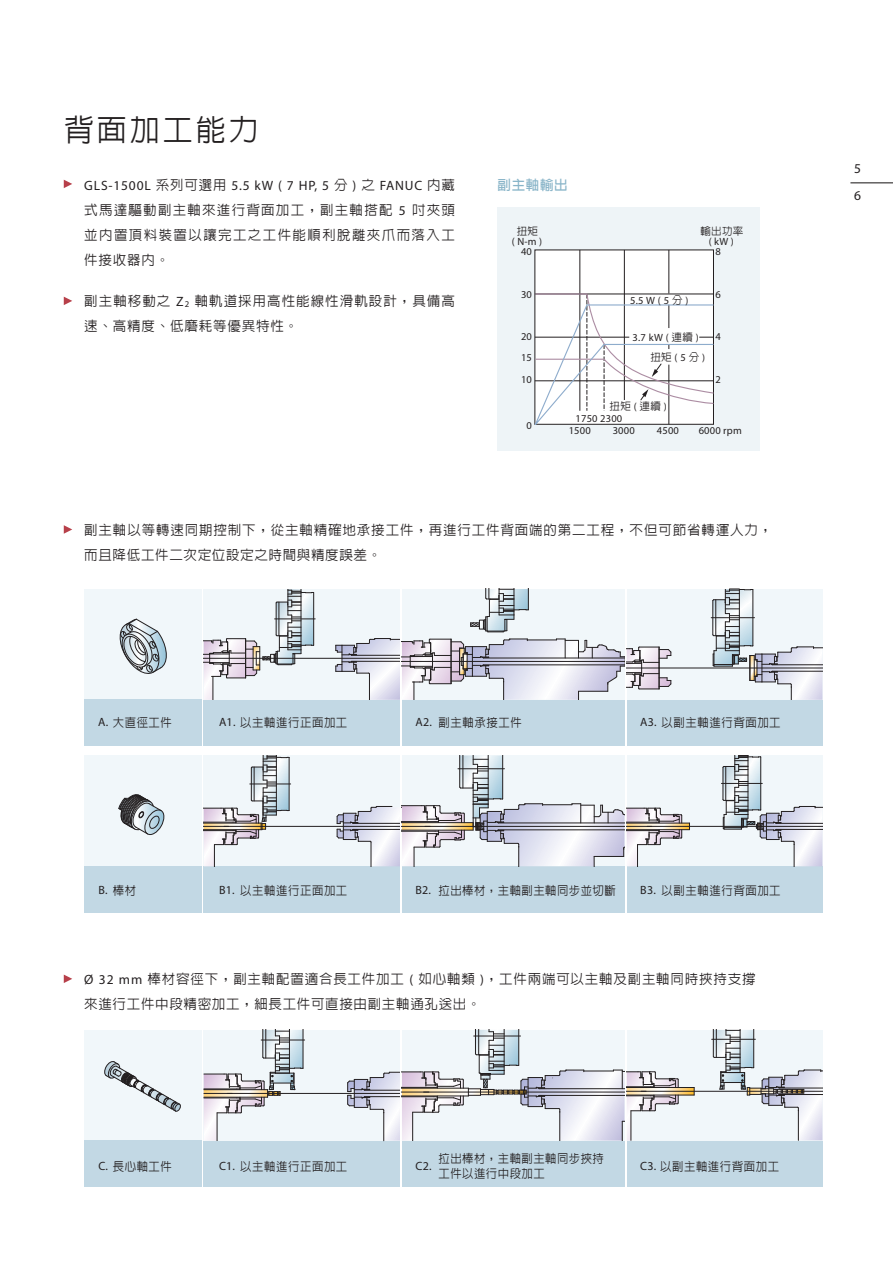
<style>
.page{position:relative;width:893px;height:1263px;background:#fff}
.page>*{position:absolute;margin:0;border:0;box-sizing:border-box;transform-origin:0 0}
.t1{font:500 30px "Lin Gothic";letter-spacing:.1em;color:#231f20}
.t2{font:500 13.5px/24.8px "Lin Gothic";letter-spacing:.065em;color:#231f20}
.t3{font:13.5px/26.8px "Myriad Pro";letter-spacing:.06em;color:#231f20}
.t4{font:700 13.5px "Lin Gothic";letter-spacing:.05em;color:#88b4c8}
.t5{font:500 12px/14.7px "Lin Gothic";letter-spacing:.05em;color:#231f20;scale:.95 1}
.t6{font:12px "Myriad Pro";color:#231f20}
.t7{font:10.5px "Myriad Pro";letter-spacing:.015em;color:#231f20}
.t8{font:500 10.5px "Lin Gothic";letter-spacing:.03em;color:#231f20}
.s1{font-family:"Lin Gothic";font-weight:500}
.s2{font-family:"Myriad Pro";font-weight:400}
.s3{font-family:"Myriad Pro";font-weight:400;font-size:8.7px}
</style>
<div class="page">
<hr style="left:850px;top:182px;width:43px;height:1px;background:#231f20">
<div style="left:497px;top:208px;width:263px;height:243px;background:#eef4f7"></div>
<div style="left:535px;top:250px;width:178px;height:174px;background:#fff"></div>
<hr style="left:624px;top:250px;width:1px;height:150px;background:#231f20">
<hr style="left:669px;top:250px;width:1px;height:43px;background:#231f20">
<hr style="left:580px;top:250px;width:1px;height:161px;background:#231f20">
<svg style="left:534px;top:293px;width:180px;height:132px"></svg>
<svg style="left:64px;top:180px;width:8px;height:8px"></svg>
<svg style="left:64px;top:297px;width:8px;height:8px"></svg>
<svg style="left:64px;top:525px;width:8px;height:9px"></svg>
<svg style="left:64px;top:974px;width:8px;height:9px"></svg>
<div style="left:84px;top:589px;width:118px;height:111px;background:#f1f7fa"></div>
<div style="left:402px;top:699px;width:223px;height:47px;background:#c2d8e4"></div>
<div style="left:204px;top:699px;width:196px;height:47px;background:#c2d8e4"></div>
<div style="left:84px;top:700px;width:118px;height:46px;background:#c2d8e4"></div>
<div style="left:627px;top:699px;width:195px;height:47px;background:#c2d8e4"></div>
<svg style="left:119px;top:619px;width:48px;height:55px"></svg>
<div style="left:204px;top:589px;width:196px;height:111px;background:#f1f7fa"></div>
<hr style="left:204px;top:658px;width:196px;height:1px;background:#231f20">
<hr style="left:275px;top:619px;width:40px;height:1px;background:#231f20">
<svg style="left:204px;top:589px;width:110px;height:111px"></svg>
<div style="left:627px;top:589px;width:195px;height:111px;background:#f1f7fa"></div>
<hr style="left:627px;top:668px;width:195px;height:1px;background:#231f20">
<hr style="left:711px;top:617px;width:43px;height:1px;background:#231f20">
<svg style="left:712px;top:589px;width:110px;height:111px"></svg>
<svg style="left:335px;top:589px;width:337px;height:111px"></svg>
<div style="left:84px;top:755px;width:118px;height:111px;background:#f1f7fa"></div>
<div style="left:402px;top:866px;width:223px;height:46px;background:#c2d8e4"></div>
<div style="left:204px;top:866px;width:196px;height:46px;background:#c2d8e4"></div>
<div style="left:84px;top:866px;width:118px;height:46px;background:#c2d8e4"></div>
<div style="left:627px;top:866px;width:195px;height:46px;background:#c2d8e4"></div>
<svg style="left:118px;top:794px;width:47px;height:41px"></svg>
<div style="left:204px;top:755px;width:196px;height:111px;background:#f1f7fa"></div>
<hr style="left:204px;top:826px;width:196px;height:1px;background:#231f20">
<hr style="left:250px;top:784px;width:41px;height:1px;background:#231f20">
<svg style="left:204px;top:755px;width:86px;height:111px"></svg>
<div style="left:627px;top:755px;width:195px;height:111px;background:#f1f7fa"></div>
<hr style="left:627px;top:826px;width:195px;height:1px;background:#231f20">
<hr style="left:721px;top:783px;width:41px;height:1px;background:#231f20">
<svg style="left:337px;top:755px;width:353px;height:111px"></svg>
<hr style="left:627px;top:823px;width:62px;height:1px;background:#231f20">
<svg style="left:722px;top:755px;width:100px;height:111px"></svg>
<div style="left:84px;top:1030px;width:118px;height:110px;background:#f1f7fa"></div>
<svg style="left:104px;top:1061px;width:77px;height:51px"></svg>
<div style="left:402px;top:1140px;width:223px;height:47px;background:#c2d8e4"></div>
<div style="left:204px;top:1140px;width:196px;height:47px;background:#c2d8e4"></div>
<div style="left:84px;top:1140px;width:118px;height:47px;background:#c2d8e4"></div>
<div style="left:627px;top:1140px;width:195px;height:47px;background:#c2d8e4"></div>
<div style="left:627px;top:1030px;width:195px;height:110px;background:#f1f7fa"></div>
<svg style="left:713px;top:1030px;width:109px;height:110px"></svg>
<hr style="left:627px;top:1091px;width:195px;height:1px;background:#231f20">
<hr style="left:712px;top:1039px;width:43px;height:1px;background:#231f20">
<div style="left:204px;top:1030px;width:196px;height:110px;background:#f1f7fa"></div>
<hr style="left:383px;top:1110px;width:1px;height:31px;background:#231f20">
<svg style="left:347px;top:1030px;width:348px;height:110px"></svg>
<hr style="left:204px;top:1093px;width:196px;height:1px;background:#231f20">
<svg style="left:204px;top:1030px;width:100px;height:110px"></svg>
<hr style="left:261px;top:1040px;width:44px;height:1px;background:#231f20">
<h1 class="t1" style="left:64px;top:114px;width:196px">背面加工能力</h1>
<p class="t3" style="left:84px;top:172px;width:372px">GLS-1500L <span class="s1">系列可選用</span> 5.5 kW ( 7 HP, 5 <span class="s1">分</span> ) <span class="s1">之</span> FANUC <span class="s1">內藏</span></p>
<p class="t2" style="left:84px;top:198px;width:372px;text-align:justify">式馬達驅動副主軸來進行背面加工，副主軸搭配 <span class="s2">5</span> 吋夾頭並內置頂料裝置以讓完工之工件能順利脫離夾爪而落入工件接收器內。</p>
<p class="t2" style="left:84px;top:289px;width:372px">副主軸移動之 <span class="s2">Z</span><span class="s3">2</span> 軸軌道採用高性能線性滑軌設計，具備高速、高精度、低磨耗等優異特性。</p>
<p class="t4" style="left:497px;top:178px;width:72px">副主軸輸出</p>
<p class="t8" style="left:517px;top:225px;width:23px">扭矩</p>
<p class="t8" style="left:700px;top:225px;width:44px">輸出功率</p>
<p class="t7" style="left:512px;top:235px;width:32px">( N-m )</p>
<p class="t7" style="left:709px;top:235px;width:27px">( kW )</p>
<p class="t7" style="left:715px;top:245px;width:7px">8</p>
<p class="t7" style="left:521px;top:245px;width:12px">40</p>
<p class="t7" style="left:521px;top:287px;width:12px">30</p>
<p class="t7" style="left:630px;top:293px;width:60px">5.5 W ( 5 <span class="s1">分</span> )</p>
<p class="t7" style="left:715px;top:287px;width:7px">6</p>
<p class="t7" style="left:521px;top:330px;width:12px">20</p>
<p class="t7" style="left:632px;top:330px;width:68px">3.7 kW ( <span class="s1">連續</span> )</p>
<p class="t7" style="left:715px;top:330px;width:7px">4</p>
<p class="t7" style="left:521px;top:351px;width:12px">15</p>
<p class="t8" style="left:650px;top:351px;width:56px">扭矩 <span class="s2">( 5</span> 分 <span class="s2">)</span></p>
<p class="t7" style="left:521px;top:373px;width:12px">10</p>
<p class="t7" style="left:715px;top:373px;width:7px">2</p>
<p class="t8" style="left:610px;top:401px;width:59px">扭矩 <span class="s2">(</span> 連續 <span class="s2">)</span></p>
<p class="t7" style="left:527px;top:419px;width:7px">0</p>
<p class="t7" style="left:576px;top:412px;width:48px">1750 2300</p>
<p class="t7" style="left:569px;top:424px;width:24px">1500</p>
<p class="t7" style="left:613px;top:424px;width:24px">3000</p>
<p class="t7" style="left:657px;top:424px;width:24px">4500</p>
<p class="t7" style="left:699px;top:424px;width:45px">6000 rpm</p>
<p class="t2" style="left:84px;top:517px;width:689px">副主軸以等轉速同期控制下，從主軸精確地承接工件，再進行工件背面端的第二工程，不但可節省轉運人力，而且降低工件二次定位設定之時間與精度誤差。</p>
<p class="t5" style="left:98px;top:715px;width:79px"><span class="s2">A.</span> 大直徑工件</p>
<p class="t5" style="left:219px;top:715px;width:137px"><span class="s2">A1.</span> 以主軸進行正面加工</p>
<p class="t5" style="left:415px;top:715px;width:113px"><span class="s2">A2.</span> 副主軸承接工件</p>
<p class="t5" style="left:640px;top:715px;width:149px"><span class="s2">A3.</span> 以副主軸進行背面加工</p>
<p class="t6" style="left:99px;top:883px;width:39px">B. <span class="s1">棒材</span></p>
<p class="t5" style="left:219px;top:883px;width:137px"><span class="s2">B1.</span> 以主軸進行正面加工</p>
<p class="t5" style="left:415px;top:883px;width:212px"><span class="s2">B2.</span> 拉出棒材，主軸副主軸同步並切斷</p>
<p class="t5" style="left:640px;top:883px;width:149px"><span class="s2">B3.</span> 以副主軸進行背面加工</p>
<p class="t2" style="left:84px;top:967px;width:673px"><span class="s2">Ø 32 mm</span> 棒材容徑下，副主軸配置適合長工件加工 <span class="s2">(</span> 如心軸類 <span class="s2">)</span>，工件兩端可以主軸及副主軸同時挾持支撐來進行工件中段精密加工，細長工件可直接由副主軸通孔送出。</p>
<p class="t5" style="left:439px;top:1151px;width:176px">拉出棒材，主軸副主軸同步挾持工件以進行中段加工</p>
<p class="t5" style="left:98px;top:1159px;width:79px"><span class="s2">C.</span> 長心軸工件</p>
<p class="t5" style="left:219px;top:1159px;width:137px"><span class="s2">C1.</span> 以主軸進行正面加工</p>
<p class="t6" style="left:415px;top:1158px;width:18px">C2.</p>
<p class="t5" style="left:640px;top:1159px;width:148px"><span class="s2">C3.</span> 以副主軸進行背面加工</p>
<p class="t3" style="left:854px;top:155px;width:8px">5<br>6</p>
</div>
